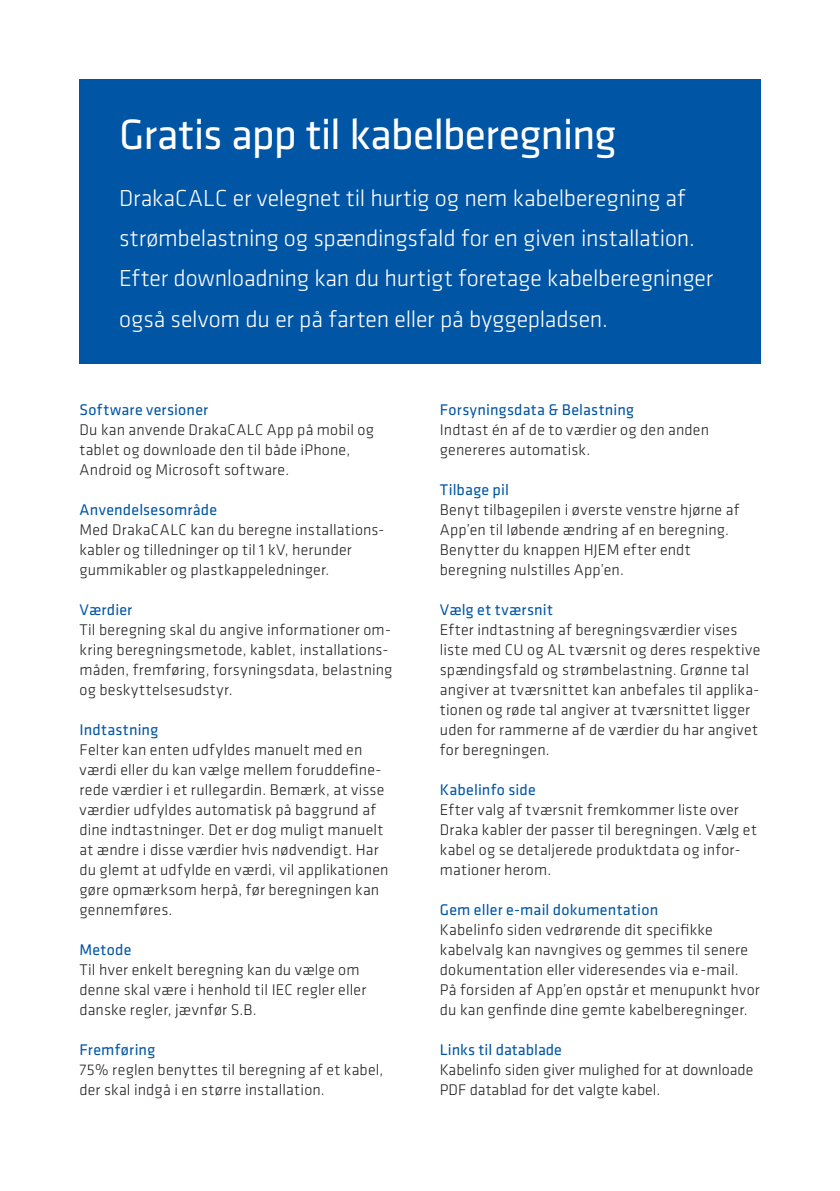
<style>
.page{position:relative;width:840px;height:1191px;background:#fff}
.page>*{position:absolute;margin:0;border:0;box-sizing:border-box;transform-origin:0 0}
.Innehållsf{font:44px "Klavika";letter-spacing:-.02em;color:#fff}
.t1{font:300 24px/40px "Klavika";letter-spacing:-.01em;color:#fff}
.t2{font:300 16px/20px "Klavika";letter-spacing:.01em;color:#231f20}
.t3{font:16px "Klavika";letter-spacing:.01em;color:#0155a5}
.s1{font-weight:400;color:#0155a5}
</style>
<div class="page">
<div style="left:79px;top:79px;width:681px;height:284px;background:#0155a5"></div>
<p class="Innehållsf" style="left:119px;top:106px;width:498px">Gratis app til kabelberegning</p>
<p class="t1" style="left:119px;top:178px;width:567px">DrakaCALC er velegnet til hurtig og nem kabelberegning af</p>
<p class="t1" style="left:119px;top:218px;width:577px">strømbelastning og spændingsfald for en given installation.</p>
<p class="t1" style="left:119px;top:258px;width:595px">Efter downloadning kan du hurtigt foretage kabelberegninger også selvom du er på farten eller på byggepladsen.</p>
<p class="t3" style="left:79px;top:399px;width:130px">Software versioner</p>
<p class="t2" style="left:79px;top:419px;width:296px">Du kan anvende DrakaCALC App på mobil og tablet og downloade den til både iPhone,<br>Android og Microsoft software.</p>
<p class="t3" style="left:79px;top:499px;width:139px">Anvendelsesområde</p>
<p class="t2" style="left:79px;top:519px;width:306px">Med DrakaCALC kan du beregne installations&shy;kabler og tilledninger op til 1 kV, herunder</p>
<p class="t2" style="left:79px;top:559px;width:251px">gummikabler og plastkappeledninger.</p>
<p class="t3" style="left:79px;top:599px;width:54px">Værdier</p>
<p class="t2" style="left:79px;top:619px;width:314px">Til beregning skal du angive informationer om&shy;kring beregningsmetode, kablet, installations&shy;måden, fremføring, forsyningsdata, belastning og beskyttelsesudstyr.</p>
<p class="t3" style="left:79px;top:719px;width:80px">Indtastning</p>
<p class="t2" style="left:79px;top:739px;width:310px">Felter kan enten udfyldes manuelt med en værdi eller du kan vælge mellem foruddefine&shy;rede værdier i et rullegardin. Bemærk, at visse værdier udfyldes automatisk på baggrund af dine indtastninger. Det er dog muligt manuelt at ændre i disse værdier hvis nødvendigt. Har du glemt at udfylde en værdi, vil applikationen gøre opmærksom herpå, før beregningen kan gennemføres.</p>
<p class="t2" style="left:79px;top:939px;width:288px"><span class="s1">Metode<br></span>Til hver enkelt beregning kan du vælge om denne skal være i henhold til IEC regler eller danske regler, jævnfør S.B.</p>
<p class="t3" style="left:79px;top:1039px;width:77px">Fremføring</p>
<p class="t2" style="left:79px;top:1059px;width:305px">75% reglen benyttes til beregning af et kabel, der skal indgå i en større installation.</p>
<p class="t3" style="left:439px;top:399px;width:196px">Forsyningsdata &amp; Belastning</p>
<p class="t2" style="left:439px;top:419px;width:270px">Indtast én af de to værdier og den anden genereres automatisk.</p>
<p class="t3" style="left:439px;top:479px;width:71px">Tilbage pil</p>
<p class="t2" style="left:439px;top:499px;width:301px">Benyt tilbagepilen i øverste venstre hjørne af App’en til løbende ændring af en beregning.<br>Benytter du knappen HJEM efter endt beregning nulstilles App’en.</p>
<p class="t3" style="left:439px;top:599px;width:114px">Vælg et tværsnit</p>
<p class="t2" style="left:439px;top:619px;width:322px">Efter indtastning af beregningsværdier vises liste med CU og AL tværsnit og deres respektive spændingsfald og strømbelastning. Grønne tal angiver at tværsnittet kan anbefales til applika&shy;tionen og røde tal angiver at tværsnittet ligger uden for rammerne af de værdier du har angivet for beregningen.</p>
<p class="t3" style="left:439px;top:779px;width:97px">Kabelinfo side</p>
<p class="t2" style="left:439px;top:799px;width:318px">Efter valg af tværsnit fremkommer liste over Draka kabler der passer til beregningen. Vælg et kabel og se detaljerede produktdata og infor&shy;mationer herom.</p>
<p class="t3" style="left:439px;top:899px;width:220px">Gem eller e-mail dokumentation</p>
<p class="t2" style="left:439px;top:919px;width:321px">Kabelinfo siden vedrørende dit specifikke kabelvalg kan navngives og gemmes til senere dokumentation eller videresendes via e-mail.<br>På forsiden af App’en opstår et menupunkt hvor du kan genfinde dine gemte kabelberegninger.</p>
<p class="t3" style="left:439px;top:1039px;width:123px">Links til datablade</p>
<p class="t2" style="left:439px;top:1059px;width:315px">Kabelinfo siden giver mulighed for at downloade<br>PDF datablad for det valgte kabel.</p>
</div>
